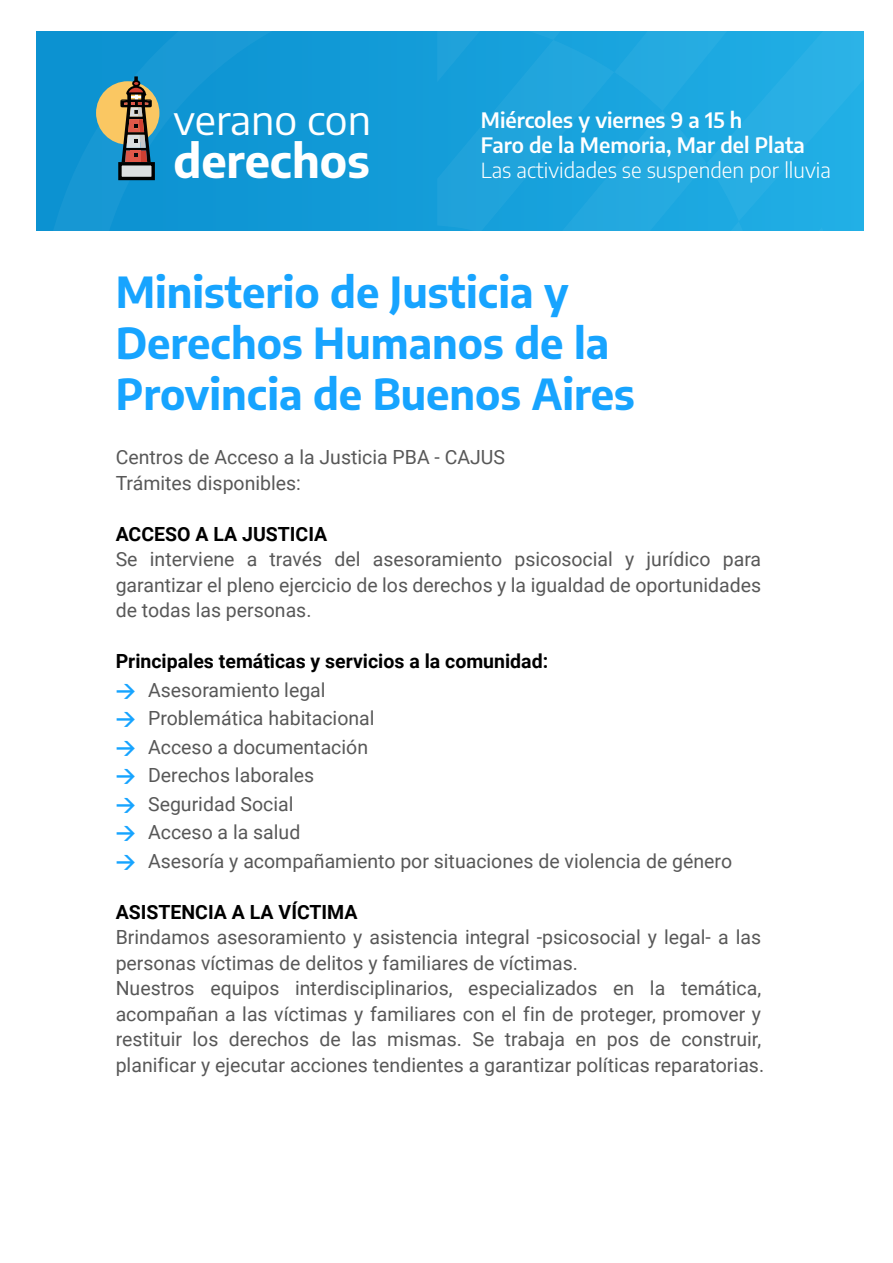
<style>
.page{position:relative;width:893px;height:1263px;background:#fff}
.page>*{position:absolute;margin:0;border:0;box-sizing:border-box;transform-origin:0 0}
.t1{font:700 45.45px "Encode Sans";color:#fff}
.t2{font:700 42px/51px "Encode Sans";color:#17a4ff}
.t3{font:40.95px "Encode Sans";color:#fff}
.t4{font:600 20.85px/25px "Encode Sans";color:#fff}
.t5{font:300 20.85px "Encode Sans";color:#fff}
.t6{font:19.5px/25.5px "Roboto";color:#585858}
.t7{font:700 19.5px "Roboto";color:#000}
.s1{font-family:"DIN Pro";font-weight:700;color:#17a4ff}
</style>
<div class="page">
<div style="left:39px;top:31px;width:392px;height:200px;background:#1098d4"></div>
<svg style="left:437px;top:31px;width:427px;height:200px;background:#1fa7df"></svg>
<div style="left:96px;top:81px;width:63px;height:64px;background:#fac762;border-radius:50%"></div>
<svg style="left:120px;top:76px;width:32px;height:86px"></svg>
<div style="left:132px;top:80px;width:8px;height:7px;border:2px solid #000;border-radius:50%"></div>
<div style="left:118px;top:162px;width:37px;height:18px;background:#dbdfe1;border:3px solid #000"></div>
<h3 class="t3" style="left:173px;top:91px;width:199px">verano con</h3>
<h1 class="t1" style="left:173px;top:127px;width:198px">derechos</h1>
<p class="t4" style="left:481px;top:107px;width:325px">Miércoles y viernes 9 a 15 h<br>Faro de la Memoria, Mar del Plata</p>
<p class="t5" style="left:481px;top:156px;width:351px">Las actividades se suspenden por lluvia</p>
<h2 class="t2" style="left:116px;top:264px;width:521px">Ministerio de Justicia y<br>Derechos Humanos de la<br>Provincia de Buenos Aires</h2>
<p class="t6" style="left:116px;top:444px;width:391px">Centros de Acceso a la Justicia PBA - CAJUS<br>Trámites disponibles:</p>
<p class="t7" style="left:116px;top:520px;width:213px">ACCESO A LA JUSTICIA</p>
<p class="t6" style="left:116px;top:546px;width:647px;text-align:justify">Se interviene a través del asesoramiento psicosocial y jurídico para garantizar el pleno ejercicio de los derechos y la igualdad de oportunidades de todas las personas.</p>
<p class="t7" style="left:116px;top:647px;width:434px">Principales temáticas y servicios a la comunidad:</p>
<p class="t6" style="left:116px;top:676px;width:211px"><span class="s1">→</span> Asesoramiento legal</p>
<p class="t6" style="left:116px;top:705px;width:260px"><span class="s1">→</span> Problemática habitacional</p>
<p class="t6" style="left:116px;top:733px;width:254px"><span class="s1">→</span> Acceso a documentación</p>
<p class="t6" style="left:116px;top:762px;width:200px"><span class="s1">→</span> Derechos laborales</p>
<p class="t6" style="left:116px;top:790px;width:179px"><span class="s1">→</span> Seguridad Social</p>
<p class="t6" style="left:116px;top:819px;width:186px"><span class="s1">→</span> Acceso a la salud</p>
<p class="t6" style="left:116px;top:847px;width:618px"><span class="s1">→</span> Asesoría y acompañamiento por situaciones de violencia de género</p>
<p class="t7" style="left:116px;top:898px;width:243px">ASISTENCIA A LA VÍCTIMA</p>
<p class="t6" style="left:116px;top:924px;width:650px">Brindamos asesoramiento y asistencia integral -psicosocial y legal- a las personas víctimas de delitos y familiares de víctimas.<br>Nuestros equipos interdisciplinarios, especializados en la temática, acompañan a las víctimas y familiares con el fin de proteger, promover y restituir los derechos de las mismas. Se trabaja en pos de construir, planificar y ejecutar acciones tendientes a garantizar políticas reparatorias.</p>
</div>
